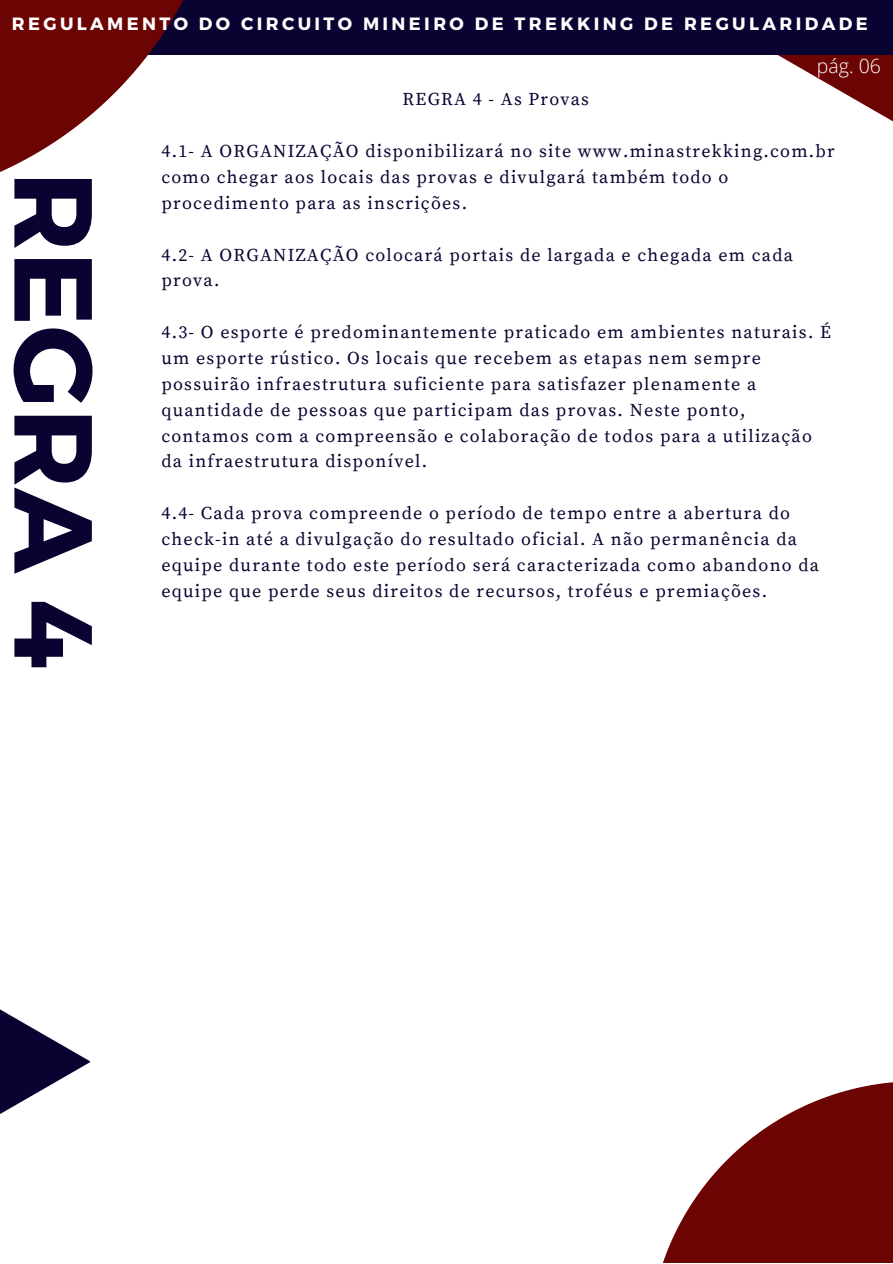
<style>
.page{position:relative;width:893px;height:1264px;background:#fff}
.page>*{position:absolute;margin:0;border:0;box-sizing:border-box;transform-origin:0 0}
.t1{font:700 110.55px "Montserrat";color:#080330}
.t2{font:300 19.5px "Open Sans";color:#fff}
.t3{font:18px/25.8px "Source Serif Pro";letter-spacing:.07em;color:#080330}
.t4{font:700 17.7px "Montserrat";letter-spacing:.19em;color:#fff}
</style>
<div class="page">
<svg style="left:743px;top:54px;width:149px;height:67px"></svg>
<div style="left:0;top:0;width:892px;height:54px;background:#080330"></div>
<svg style="left:0;top:0;width:227px;height:172px"></svg>
<svg style="left:663px;top:1082px;width:229px;height:180px"></svg>
<svg style="left:0;top:1009px;width:89px;height:105px"></svg>
<p class="t4" style="left:12px;top:13px;width:857px">REGULAMENTO DO CIRCUITO MINEIRO DE TREKKING DE REGULARIDADE</p>
<p class="t1" style="left:126px;top:171px;width:499px;rotate:90deg">REGRA 4</p>
<p class="t2" style="left:816px;top:52px;width:66px">pág. 06</p>
<p class="t3" style="left:402px;top:87px;width:188px">REGRA 4 - As Provas</p>
<p class="t3" style="left:161px;top:139px;width:674px">4.1- A ORGANIZAÇÃO disponibilizará no site www.minastrekking.com.br como chegar aos locais das provas e divulgará também todo o procedimento para as inscrições.</p>
<p class="t3" style="left:161px;top:242px;width:633px">4.2- A ORGANIZAÇÃO colocará portais de largada e chegada em cada prova.</p>
<p class="t3" style="left:161px;top:320px;width:671px">4.3- O esporte é predominantemente praticado em ambientes naturais. É um esporte rústico. Os locais que recebem as etapas nem sempre possuirão infraestrutura suficiente para satisfazer plenamente a quantidade de pessoas que participam das provas. Neste ponto, contamos com a compreensão e colaboração de todos para a utilização da infraestrutura disponível.</p>
<p class="t3" style="left:161px;top:501px;width:659px">4.4- Cada prova compreende o período de tempo entre a abertura do check-in até a divulgação do resultado oficial. A não permanência da equipe durante todo este período será caracterizada como abandono da equipe que perde seus direitos de recursos, troféus e premiações.</p>
</div>
